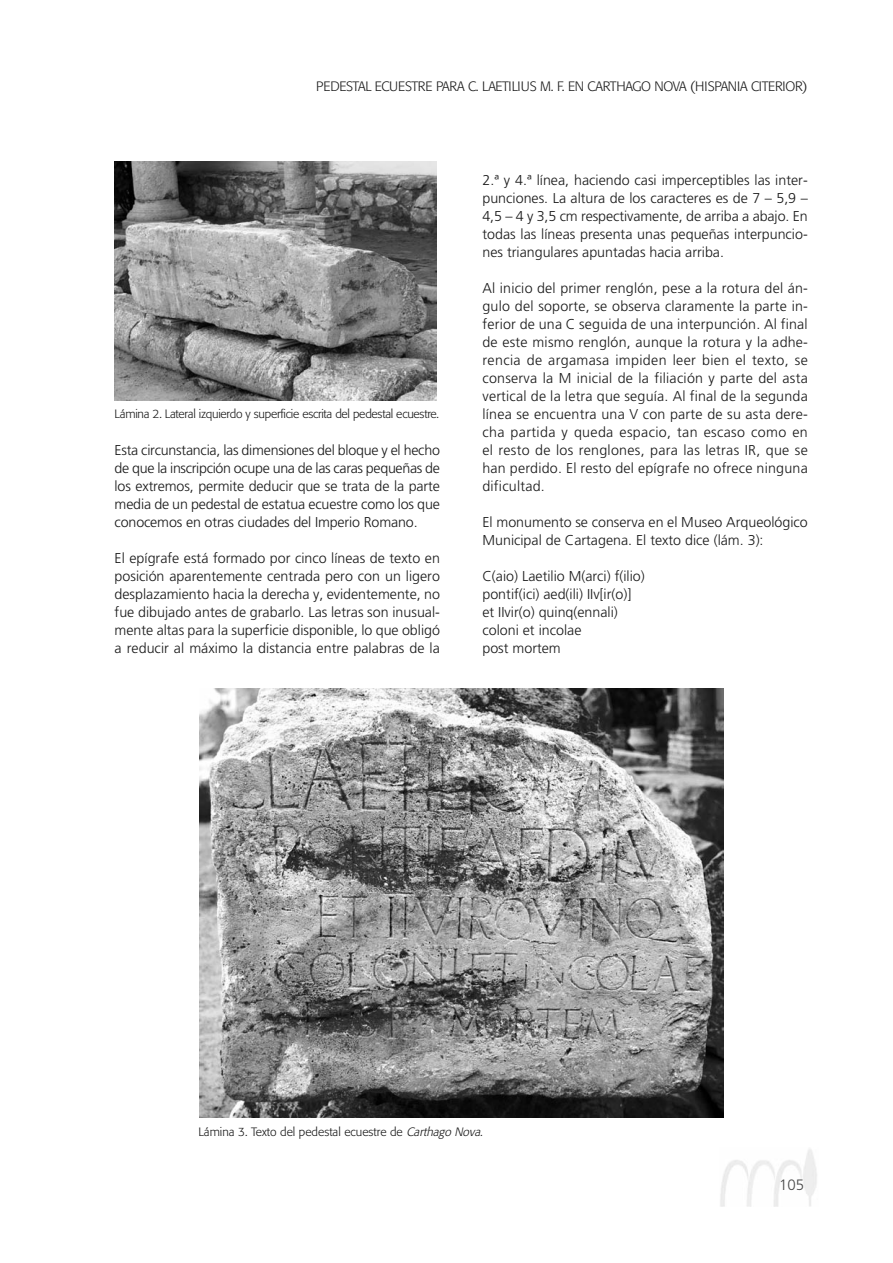
<style>
.page{position:relative;width:893px;height:1263px;background:#fff}
.page>*{position:absolute;margin:0;border:0;box-sizing:border-box;transform-origin:0 0}
.t1{font:300 15px "Frutiger LT";color:#474747}
.t2{font:300 14.25px/18px "Frutiger LT";color:#191919;text-align:justify}
.t3{font:300 13.5px "Formata";letter-spacing:-.02em;color:#191919}
.t4{font:300 12px "Formata";letter-spacing:-.02em;color:#191919}
.t5{font:300 12px "Formata";color:#191919}
.s1{font-style:italic}
</style>
<div class="page">
<img style="left:720px;top:1149px;width:97px;height:57px">
<img style="left:115px;top:162px;width:322px;height:239px">
<img style="left:199px;top:689px;width:524px;height:429px">
<p class="t3" style="left:316px;top:81px;width:493px">PEDESTAL ECUESTRE PARA C. LAETILIUS M. F. EN CARTHAGO NOVA (HISPANIA CITERIOR)</p>
<p class="t4" style="left:115px;top:408px;width:326px">Lámina 2. Lateral izquierdo y superficie escrita del pedestal ecuestre.</p>
<p class="t2" style="left:115px;top:442px;width:327px">Esta circunstancia, las dimensiones del bloque y el hecho de que la inscripción ocupe una de las caras pequeñas de los extremos, permite deducir que se trata de la parte media de un pedestal de estatua ecuestre como los que conocemos en otras ciudades del Imperio Romano.</p>
<p class="t2" style="left:115px;top:550px;width:327px">El epígrafe está formado por cinco líneas de texto en posición aparentemente centrada pero con un ligero desplazamiento hacia la derecha y, evidentemente, no fue dibujado antes de grabarlo. Las letras son inusual&shy;mente altas para la superficie disponible, lo que obligó a reducir al máximo la distancia entre palabras de la</p>
<p class="t2" style="left:482px;top:172px;width:327px">2.ª y 4.ª línea, haciendo casi imperceptibles las inter&shy;punciones. La altura de los caracteres es de 7 – 5,9 – 4,5 – 4 y 3,5 cm respectivamente, de arriba a abajo. En todas las líneas presenta unas pequeñas interpuncio&shy;nes triangulares apuntadas hacia arriba.</p>
<p class="t2" style="left:482px;top:280px;width:327px">Al inicio del primer renglón, pese a la rotura del án&shy;gulo del soporte, se observa claramente la parte in&shy;ferior de una C seguida de una interpunción. Al final de este mismo renglón, aunque la rotura y la adhe&shy;rencia de argamasa impiden leer bien el texto, se conserva la M inicial de la filiación y parte del asta vertical de la letra que seguía. Al final de la segunda línea se encuentra una V con parte de su asta dere&shy;cha partida y queda espacio, tan escaso como en el resto de los renglones, para las letras IR, que se han perdido. El resto del epígrafe no ofrece ninguna dificultad.</p>
<p class="t2" style="left:482px;top:514px;width:327px">El monumento se conserva en el Museo Arqueológico<br>Municipal de Cartagena. El texto dice (lám. 3):</p>
<p class="t2" style="left:482px;top:568px;width:164px;text-align:left">C(aio) Laetilio M(arci) f(ilio) pontif(ici) aed(ili) IIv[ir(o)] et IIvir(o) quinq(ennali) coloni et incolae<br>post mortem</p>
<p class="t5" style="left:198px;top:1126px;width:288px">Lámina 3. Texto del pedestal ecuestre de <span class="s1">Carthago Nova.</span></p>
<p class="t1" style="left:779px;top:1179px;width:27px">105</p>
</div>
